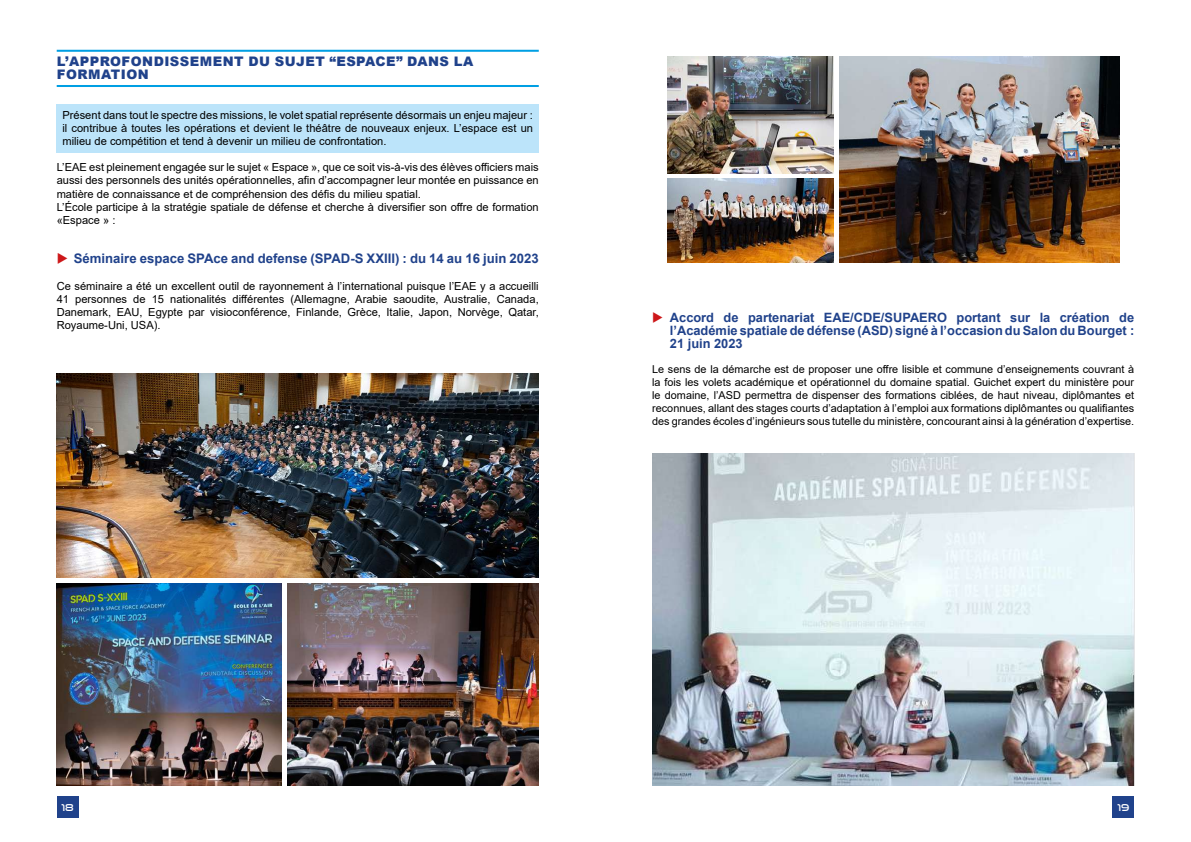
<style>
.page{position:relative;width:1191px;height:842px;background:#fff}
.page>*{position:absolute;margin:0;border:0;box-sizing:border-box;transform-origin:0 0}
.t1{font:700 13.1px "Arial";color:#20428b}
.t2{font:900 13.1px/13.1px "Arial";letter-spacing:.035em;color:#20428b}
.t3{font:700 12.8px/12.8px "Arial";color:#20428b;text-align:justify}
.t4{font:11.1px/13.1px "Arial";color:#000;text-align:justify}
.t5{font:10.9px/12.8px "Arial";color:#000;text-align:justify}
.t6{font:9.6px "Good Times Rg";color:#fff}
.s1{color:#cd1719}
</style>
<div class="page">
<div style="left:57px;top:797px;width:21px;height:21px;background:#20428b"></div>
<div style="left:1112px;top:797px;width:22px;height:21px;background:#20428b"></div>
<div style="left:57px;top:104px;width:482px;height:49px;background:#bce4fa"></div>
<hr style="left:57px;top:50px;width:482px;height:2px;background:#009fe3">
<hr style="left:57px;top:85px;width:482px;height:2px;background:#009fe3">
<img style="left:667px;top:57px;width:166px;height:117px">
<img style="left:667px;top:179px;width:166px;height:84px">
<img style="left:839px;top:57px;width:280px;height:206px">
<img style="left:652px;top:453px;width:482px;height:332px">
<img style="left:56px;top:373px;width:482px;height:204px">
<img style="left:56px;top:583px;width:226px;height:202px">
<img style="left:287px;top:583px;width:251px;height:202px">
<p class="t2" style="left:57px;top:54px;width:418px">L’APPROFONDISSEMENT DU SUJET “ESPACE” DANS LA<br>FORMATION</p>
<p class="t4" style="left:62px;top:108px;width:472px">Présent dans tout le spectre des missions, le volet spatial représente désormais un enjeu majeur : il contribue à toutes les opérations et devient le théâtre de nouveaux enjeux. L’espace est un milieu de compétition et tend à devenir un milieu de confrontation.</p>
<p class="t4" style="left:57px;top:161px;width:483px;text-align:left">L’EAE est pleinement engagée sur le sujet « Espace », que ce soit vis-à-vis des élèves officiers mais aussi des personnels des unités opérationnelles, afin d’accompagner leur montée en puissance en matière de connaissance et de compréhension des défis du milieu spatial.<br>L’École participe à la stratégie spatiale de défense et cherche à diversifier son offre de formation «Espace » :</p>
<p class="t1" style="left:57px;top:249px;width:483px"><span class="s1">◆</span> Séminaire espace SPAce and defense (SPAD-S XXIII) : du 14 au 16 juin 2023</p>
<p class="t4" style="left:57px;top:279px;width:483px">Ce séminaire a été un excellent outil de rayonnement à l’international puisque l’EAE y a accueilli 41 personnes de 15 nationalités différentes (Allemagne, Arabie saoudite, Australie, Canada, Danemark, EAU, Egypte par visioconférence, Finlande, Grèce, Italie, Japon, Norvège, Qatar, Royaume-Uni, USA).</p>
<p class="t3" style="left:670px;top:311px;width:466px;text-indent:-18px"><span class="s1">◆</span> Accord de partenariat EAE/CDE/SUPAERO portant sur la création de l’Académie spatiale de défense (ASD) signé à l’occasion du Salon du Bourget :<br>21 juin 2023</p>
<p class="t5" style="left:652px;top:363px;width:483px">Le sens de la démarche est de proposer une offre lisible et commune d’enseignements couvrant à la fois les volets académique et opérationnel du domaine spatial. Guichet expert du ministère pour le domaine, l’ASD permettra de dispenser des formations ciblées, de haut niveau, diplômantes et reconnues, allant des stages courts d’adaptation à l’emploi aux formations diplômantes ou qualifiantes des grandes écoles d’ingénieurs sous tutelle du ministère, concourant ainsi à la génération d’expertise.</p>
<p class="t6" style="left:61px;top:802px;width:14px">18</p>
<p class="t6" style="left:1117px;top:802px;width:13px">19</p>
</div>
